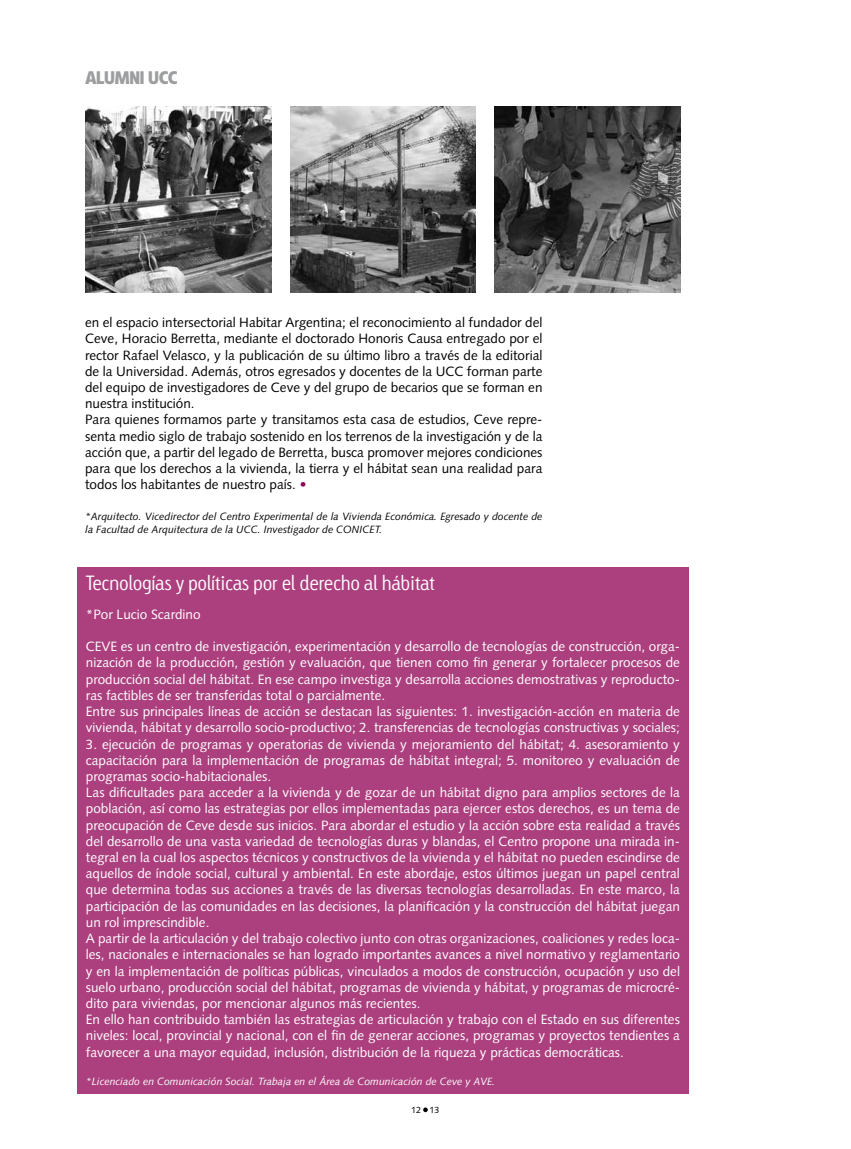
<style>
.page{position:relative;width:851px;height:1149px;background:#fff}
.page>*{position:absolute;margin:0;border:0;box-sizing:border-box;transform-origin:0 0}
.t1{font:19.5px "Linotype Tetria Light Tab";letter-spacing:-.025em;color:#fff}
.t2{font:700 18px "Linotype Veto";letter-spacing:-.05em;color:#9c9e9f}
.t3{font:13.5px/16.2px "Syntax LT";color:#fff}
.t4{font:13.5px/16.2px "Syntax LT";color:#000}
.t5{font:italic 10.5px/12.6px "Syntax LT";color:#000}
.t6{font:italic 10.5px "Syntax LT";color:#fff}
.t7{font:9px "Syntax LT";color:#000}
.s1{color:#900055}
</style>
<div class="page">
<svg style="left:423px;top:1107px;width:5px;height:4px"></svg>
<div style="left:77px;top:566px;width:611px;height:527px;background:#ac407f"></div>
<img style="left:86px;top:106px;width:185px;height:186px">
<img style="left:290px;top:106px;width:185px;height:186px">
<img style="left:494px;top:106px;width:186px;height:186px">
<h2 class="t2" style="left:85px;top:67px;width:94px">ALUMNI UCC</h2>
<p class="t4" style="left:85px;top:314px;width:459px">en el espacio intersectorial Habitar Argentina; el reconocimiento al fundador del Ceve, Horacio Berretta, mediante el doctorado Honoris Causa entregado por el rector Rafael Velasco, y la publicación de su último libro a través de la editorial de la Universidad. Además, otros egresados y docentes de la UCC forman parte del equipo de investigadores de Ceve y del grupo de becarios que se forman en nuestra institución.<br>Para quienes formamos parte y transitamos esta casa de estudios, Ceve repre&shy;senta medio siglo de trabajo sostenido en los terrenos de la investigación y de la acción que, a partir del legado de Berretta, busca promover mejores condiciones para que los derechos a la vivienda, la tierra y el hábitat sean una realidad para todos los habitantes de nuestro país. <span class="s1">•</span></p>
<p class="t5" style="left:85px;top:510px;width:459px">*Arquitecto. Vicedirector del Centro Experimental de la Vivienda Económica. Egresado y docente de la Facultad de Arquitectura de la UCC. Investigador de CONICET.</p>
<h1 class="t1" style="left:86px;top:571px;width:351px">Tecnologías y políticas por el derecho al hábitat</h1>
<p class="t3" style="left:86px;top:606px;width:116px">*Por Lucio Scardino</p>
<p class="t3" style="left:86px;top:638px;width:595px">CEVE es un centro de investigación, experimentación y desarrollo de tecnologías de construcción, orga&shy;nización de la producción, gestión y evaluación, que tienen como fin generar y fortalecer procesos de producción social del hábitat. En ese campo investiga y desarrolla acciones demostrativas y reproducto&shy;ras factibles de ser transferidas total o parcialmente.<br>Entre sus principales líneas de acción se destacan las siguientes: 1. investigación-acción en materia de vivienda, hábitat y desarrollo socio-productivo; 2. transferencias de tecnologías constructivas y sociales;</p>
<p class="t3" style="left:86px;top:735px;width:595px">3. ejecución de programas y operatorias de vivienda y mejoramiento del hábitat; 4. asesoramiento y capacitación para la implementación de programas de hábitat integral; 5. monitoreo y evaluación de programas socio-habitacionales.<br>Las dificultades para acceder a la vivienda y de gozar de un hábitat digno para amplios sectores de la población, así como las estrategias por ellos implementadas para ejercer estos derechos, es un tema de preocupación de Ceve desde sus inicios. Para abordar el estudio y la acción sobre esta realidad a través del desarrollo de una vasta variedad de tecnologías duras y blandas, el Centro propone una mirada in&shy;tegral en la cual los aspectos técnicos y constructivos de la vivienda y el hábitat no pueden escindirse de aquellos de índole social, cultural y ambiental. En este abordaje, estos últimos juegan un papel central que determina todas sus acciones a través de las diversas tecnologías desarrolladas. En este marco, la participación de las comunidades en las decisiones, la planificación y la construcción del hábitat juegan un rol imprescindible.<br>A partir de la articulación y del trabajo colectivo junto con otras organizaciones, coaliciones y redes loca&shy;les, nacionales e internacionales se han logrado importantes avances a nivel normativo y reglamentario y en la implementación de políticas públicas, vinculados a modos de construcción, ocupación y uso del suelo urbano, producción social del hábitat, programas de vivienda y hábitat, y programas de microcré&shy;dito para viviendas, por mencionar algunos más recientes.<br>En ello han contribuido también las estrategias de articulación y trabajo con el Estado en sus diferentes niveles: local, provincial y nacional, con el fin de generar acciones, programas y proyectos tendientes a favorecer a una mayor equidad, inclusión, distribución de la riqueza y prácticas democráticas.</p>
<p class="t6" style="left:86px;top:1075px;width:411px">*Licenciado en Comunicación Social. Trabaja en el Área de Comunicación de Ceve y AVE.</p>
<p class="t7" style="left:411px;top:1104px;width:30px">12 13</p>
</div>
